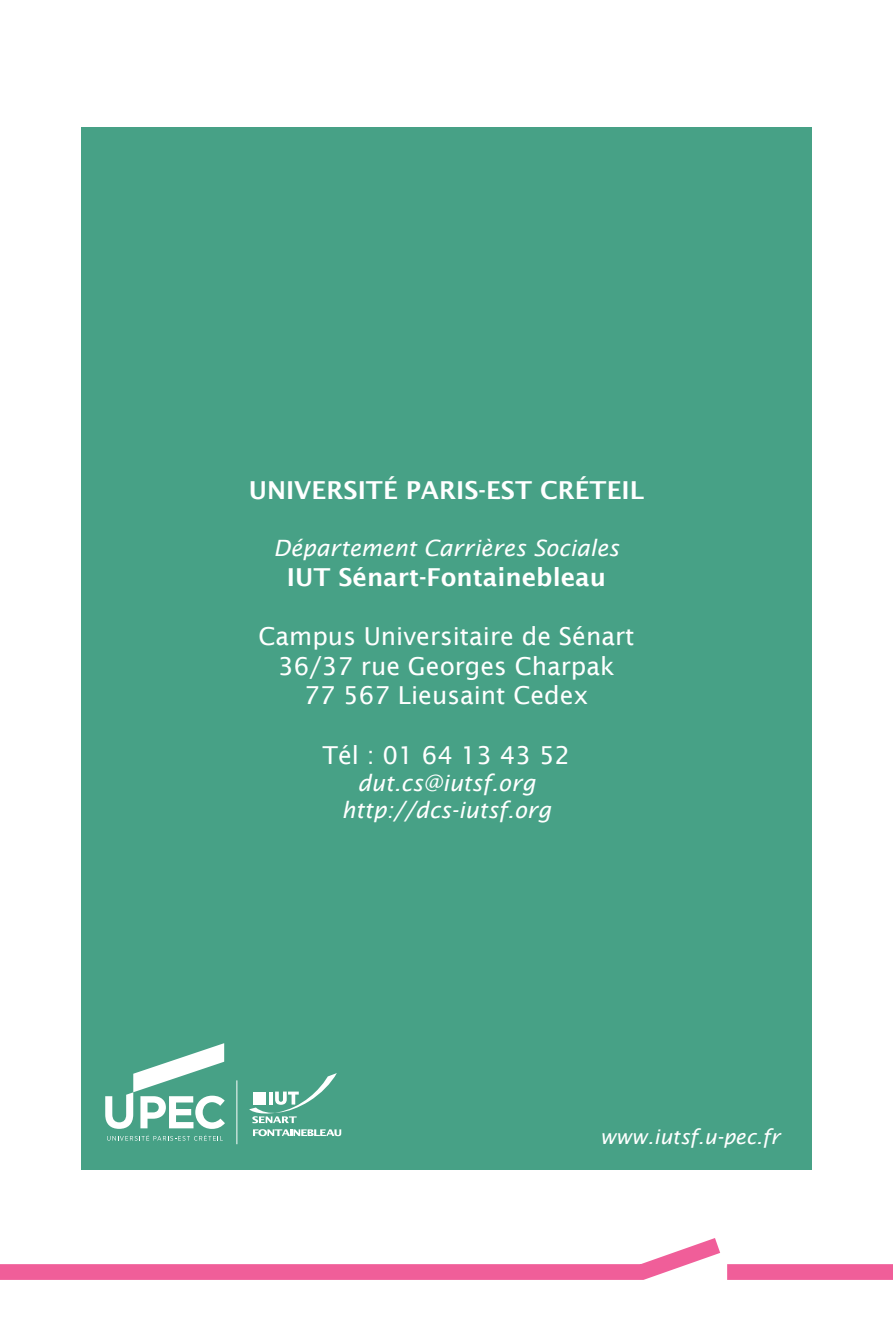
<style>
.page{position:relative;width:893px;height:1340px;background:#fff}
.page>*{position:absolute;margin:0;border:0;box-sizing:border-box;transform-origin:0 0}
.Courant{font:24.75px "Lucida Sans";color:#fff}
.Courant-2{font:600 24.75px "Lucida Sans";color:#fff}
.Courant-3{font:italic 22.5px "Lucida Sans";color:#fff}
.t1{font:italic 20.25px "Lucida Sans";color:#fff}
</style>
<div class="page">
<svg style="left:0;top:1238px;width:738px;height:42px"></svg>
<div style="left:727px;top:1264px;width:166px;height:15px;background:#f05e99"></div>
<div style="left:81px;top:128px;width:731px;height:1042px;background:#47a186"></div>
<svg style="left:107px;top:1135px;width:114px;height:5px"></svg>
<svg style="left:105px;top:1043px;width:120px;height:85px"></svg>
<hr style="left:236px;top:1080px;width:1px;height:64px;background:#fff">
<svg style="left:253px;top:1129px;width:88px;height:7px"></svg>
<svg style="left:249px;top:1073px;width:88px;height:50px"></svg>
<p class="Courant-2" style="left:249px;top:476px;width:397px">UNIVERSITÉ PARIS-EST CRÉTEIL</p>
<p class="Courant-3" style="left:274px;top:535px;width:347px">Département Carrières Sociales</p>
<p class="Courant-2" style="left:287px;top:562px;width:321px">IUT Sénart-Fontainebleau</p>
<p class="Courant" style="left:258px;top:622px;width:377px">Campus Universitaire de Sénart</p>
<p class="Courant" style="left:278px;top:651px;width:338px">36/37 rue Georges Charpak</p>
<p class="Courant" style="left:304px;top:681px;width:286px">77 567 Lieusaint Cedex</p>
<p class="Courant" style="left:323px;top:741px;width:249px">Tél : 01 64 13 43 52</p>
<p class="Courant-3" style="left:357px;top:770px;width:179px">dut.cs@iutsf.org</p>
<p class="Courant-3" style="left:342px;top:797px;width:211px">http://dcs-iutsf.org</p>
<p class="t1" style="left:600px;top:1125px;width:182px">www.iutsf.u-pec.fr</p>
</div>
